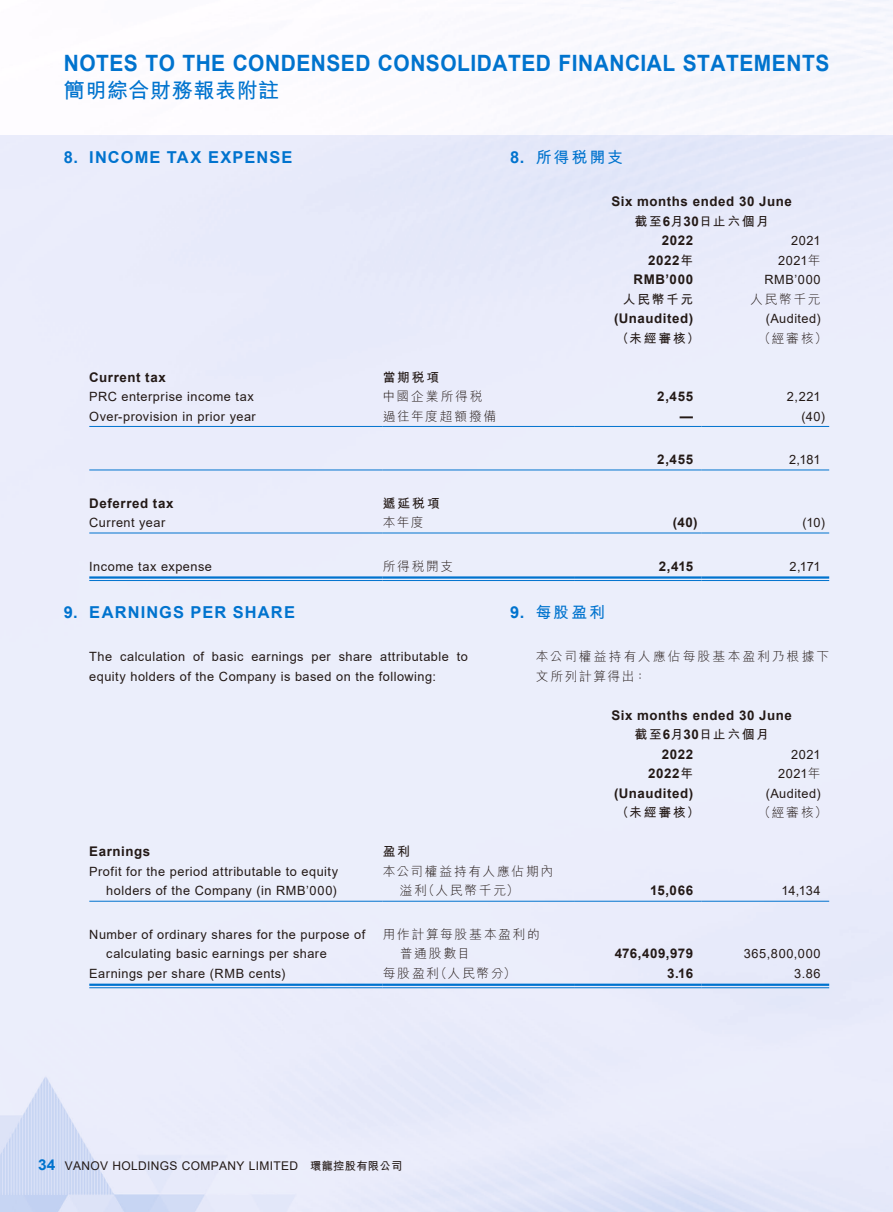
<style>
.page{position:relative;width:893px;height:1212px;background:#fff}
.page>*{position:absolute;margin:0;border:0;box-sizing:border-box;transform-origin:0 0}
.t1{font:700 22.5px "Arial";letter-spacing:.025em;color:#0073ce;scale:.93 1}
.t2{font:700 21px "M Hei HK";letter-spacing:.03em;color:#0073ce}
.t3{font:700 16.5px "Arial";letter-spacing:.07em;color:#0073ce}
.t4{font:700 15.75px "M Hei HK";letter-spacing:.13em;color:#0073ce}
.t5{font:700 13.35px "Arial";letter-spacing:.04em;color:#231916}
.t6{font:12.75px/19.5px "Arial";letter-spacing:.035em;color:#231916}
.t7{font:300 12.75px/19.5px "M Hei HK";letter-spacing:.135em;color:#231916}
.t8{font:700 12.75px "M Hei HK";letter-spacing:.145em;color:#231916}
.t9{font:300 12.75px/19.5px "M Hei HK";letter-spacing:.16em;color:#231916}
.t10{font:12.75px "Arial";letter-spacing:.055em;color:#231916}
.t11{font:12px "Arial";letter-spacing:.03em;color:#231916}
.s1{font-family:"Arial";font-size:16.5px}
.s2{font-family:"Arial";font-size:13.35px}
.s3{font-family:"M Hei HK";font-size:12.75px}
.s4{font-family:"M Hei HK";font-weight:300}
.s5{font-weight:700;font-size:15px;color:#0073ce}
.s6{font-family:"M Hei HK";font-weight:700;font-size:11.25px}
</style>
<div class="page">
<div style="left:0;top:135px;width:893px;height:1077px;background:#ebeffb"></div>
<hr style="left:89px;top:426px;width:294px;height:1px;background:#0073ce">
<hr style="left:383px;top:426px;width:191px;height:1px;background:#0073ce">
<hr style="left:574px;top:426px;width:128px;height:1px;background:#0073ce">
<hr style="left:702px;top:426px;width:127px;height:1px;background:#0073ce">
<hr style="left:89px;top:470px;width:294px;height:1px;background:#0073ce">
<hr style="left:383px;top:470px;width:191px;height:1px;background:#0073ce">
<hr style="left:574px;top:470px;width:128px;height:1px;background:#0073ce">
<hr style="left:702px;top:470px;width:127px;height:1px;background:#0073ce">
<hr style="left:89px;top:533px;width:294px;height:1px;background:#0073ce">
<hr style="left:383px;top:533px;width:191px;height:1px;background:#0073ce">
<hr style="left:574px;top:533px;width:128px;height:1px;background:#0073ce">
<hr style="left:702px;top:533px;width:127px;height:1px;background:#0073ce">
<hr style="left:89px;top:576px;width:294px;height:3px;background:#0073ce">
<hr style="left:89px;top:580px;width:294px;height:1px;background:#0073ce">
<hr style="left:383px;top:576px;width:191px;height:3px;background:#0073ce">
<hr style="left:383px;top:580px;width:191px;height:1px;background:#0073ce">
<hr style="left:574px;top:576px;width:128px;height:3px;background:#0073ce">
<hr style="left:574px;top:580px;width:128px;height:1px;background:#0073ce">
<hr style="left:702px;top:576px;width:127px;height:3px;background:#0073ce">
<hr style="left:702px;top:580px;width:127px;height:1px;background:#0073ce">
<hr style="left:89px;top:901px;width:294px;height:1px;background:#0073ce">
<hr style="left:383px;top:901px;width:191px;height:1px;background:#0073ce">
<hr style="left:574px;top:901px;width:128px;height:1px;background:#0073ce">
<hr style="left:702px;top:901px;width:127px;height:1px;background:#0073ce">
<hr style="left:89px;top:983px;width:294px;height:3px;background:#0073ce">
<hr style="left:89px;top:987px;width:294px;height:1px;background:#0073ce">
<hr style="left:383px;top:983px;width:191px;height:3px;background:#0073ce">
<hr style="left:383px;top:987px;width:191px;height:1px;background:#0073ce">
<hr style="left:574px;top:983px;width:128px;height:3px;background:#0073ce">
<hr style="left:574px;top:987px;width:128px;height:1px;background:#0073ce">
<hr style="left:702px;top:983px;width:127px;height:3px;background:#0073ce">
<hr style="left:702px;top:987px;width:127px;height:1px;background:#0073ce">
<h1 class="t1" style="left:64px;top:47px;width:825px">NOTES TO THE CONDENSED CONSOLIDATED FINANCIAL STATEMENTS</h1>
<h2 class="t2" style="left:64px;top:75px;width:217px">簡明綜合財務報表附註</h2>
<p class="t3" style="left:64px;top:145px;width:230px">8. INCOME TAX EXPENSE</p>
<p class="t4" style="left:510px;top:146px;width:114px"><span class="s1">8.</span> 所得稅開支</p>
<p class="t5" style="left:611px;top:192px;width:182px">Six months ended 30 June</p>
<p class="t8" style="left:634px;top:212px;width:136px">截至<span class="s2">6</span>月<span class="s2">30</span>日止六個月</p>
<p class="t5" style="left:662px;top:231px;width:33px">2022</p>
<p class="t6" style="left:791px;top:231px;width:31px">2021</p>
<p class="t5" style="left:648px;top:251px;width:46px">2022<span class="s3">年</span></p>
<p class="t6" style="left:778px;top:250px;width:44px">2021<span class="s4">年</span></p>
<p class="t5" style="left:634px;top:270px;width:61px">RMB’000</p>
<p class="t6" style="left:764px;top:270px;width:58px">RMB’000</p>
<p class="t8" style="left:623px;top:290px;width:72px">人民幣千元</p>
<p class="t7" style="left:750px;top:289px;width:72px">人民幣千元</p>
<p class="t5" style="left:614px;top:309px;width:81px">(Unaudited)</p>
<p class="t6" style="left:766px;top:309px;width:56px">(Audited)</p>
<p class="t8" style="left:616px;top:329px;width:85px">（未經審核）</p>
<p class="t7" style="left:758px;top:328px;width:70px">（經審核）</p>
<p class="t5" style="left:89px;top:368px;width:78px">Current tax</p>
<p class="t8" style="left:383px;top:368px;width:58px">當期稅項</p>
<p class="t6" style="left:89px;top:387px;width:166px">PRC enterprise income tax</p>
<p class="t7" style="left:383px;top:387px;width:101px">中國企業所得稅</p>
<p class="t5" style="left:657px;top:387px;width:37px">2,455</p>
<p class="t6" style="left:787px;top:387px;width:35px">2,221</p>
<p class="t6" style="left:89px;top:406px;width:168px">Over-provision in prior year</p>
<p class="t7" style="left:383px;top:406px;width:115px">過往年度超額撥備</p>
<p class="t5" style="left:680px;top:407px;width:15px">—</p>
<p class="t6" style="left:802px;top:406px;width:25px">(40)</p>
<p class="t5" style="left:657px;top:450px;width:37px">2,455</p>
<p class="t6" style="left:789px;top:450px;width:33px">2,181</p>
<p class="t5" style="left:89px;top:494px;width:86px">Deferred tax</p>
<p class="t8" style="left:383px;top:494px;width:59px">遞延稅項</p>
<p class="t6" style="left:89px;top:513px;width:77px">Current year</p>
<p class="t7" style="left:383px;top:513px;width:43px">本年度</p>
<p class="t5" style="left:673px;top:513px;width:26px">(40)</p>
<p class="t6" style="left:802px;top:513px;width:24px">(10)</p>
<p class="t6" style="left:89px;top:556px;width:124px">Income tax expense</p>
<p class="t7" style="left:383px;top:556px;width:72px">所得稅開支</p>
<p class="t5" style="left:659px;top:557px;width:36px">2,415</p>
<p class="t6" style="left:789px;top:556px;width:33px">2,171</p>
<p class="t3" style="left:64px;top:601px;width:233px">9. EARNINGS PER SHARE</p>
<p class="t6" style="left:89px;top:647px;width:380px">The calculation of basic earnings per share attributable to equity holders of the Company is based on the following:</p>
<p class="t5" style="left:611px;top:706px;width:182px">Six months ended 30 June</p>
<p class="t8" style="left:634px;top:725px;width:136px">截至<span class="s2">6</span>月<span class="s2">30</span>日止六個月</p>
<p class="t5" style="left:662px;top:745px;width:33px">2022</p>
<p class="t6" style="left:791px;top:745px;width:31px">2021</p>
<p class="t5" style="left:648px;top:764px;width:46px">2022<span class="s3">年</span></p>
<p class="t6" style="left:778px;top:764px;width:44px">2021<span class="s4">年</span></p>
<p class="t5" style="left:614px;top:784px;width:81px">(Unaudited)</p>
<p class="t6" style="left:766px;top:784px;width:56px">(Audited)</p>
<p class="t8" style="left:616px;top:803px;width:85px">（未經審核）</p>
<p class="t7" style="left:758px;top:803px;width:70px">（經審核）</p>
<p class="t5" style="left:89px;top:842px;width:62px">Earnings</p>
<p class="t8" style="left:383px;top:842px;width:29px">盈利</p>
<p class="t6" style="left:89px;top:862px;width:250px;text-align:right">Profit for the period attributable to equity holders of the Company (in RMB’000)</p>
<p class="t7" style="left:400px;top:861px;width:155px;text-indent:-17px">本公司權益持有人應佔期內溢利（人民幣千元）</p>
<p class="t4" style="left:510px;top:601px;width:96px"><span class="s1">9.</span> 每股盈利</p>
<p class="t9" style="left:536px;top:647px;width:295px">本公司權益持有人應佔每股基本盈利乃根據下文所列計算得出：</p>
<p class="t5" style="left:650px;top:881px;width:44px">15,066</p>
<p class="t6" style="left:781px;top:881px;width:41px">14,134</p>
<p class="t6" style="left:106px;top:925px;width:261px;text-indent:-17px">Number of ordinary shares for the purpose of calculating basic earnings per share</p>
<p class="t7" style="left:400px;top:924px;width:142px;text-indent:-17px">用作計算每股基本盈利的普通股數目</p>
<p class="t5" style="left:615px;top:944px;width:80px">476,409,979</p>
<p class="t10" style="left:744px;top:945px;width:78px">365,800,000</p>
<p class="t6" style="left:89px;top:964px;width:197px">Earnings per share (RMB cents)</p>
<p class="t7" style="left:383px;top:963px;width:135px">每股盈利（人民幣分）</p>
<p class="t5" style="left:667px;top:964px;width:27px">3.16</p>
<p class="t6" style="left:794px;top:964px;width:28px">3.86</p>
<p class="t11" style="left:38px;top:1158px;width:366px"><span class="s5">34</span> VANOV HOLDINGS COMPANY LIMITED <span class="s6">環龍控股有限公司</span></p>
</div>
